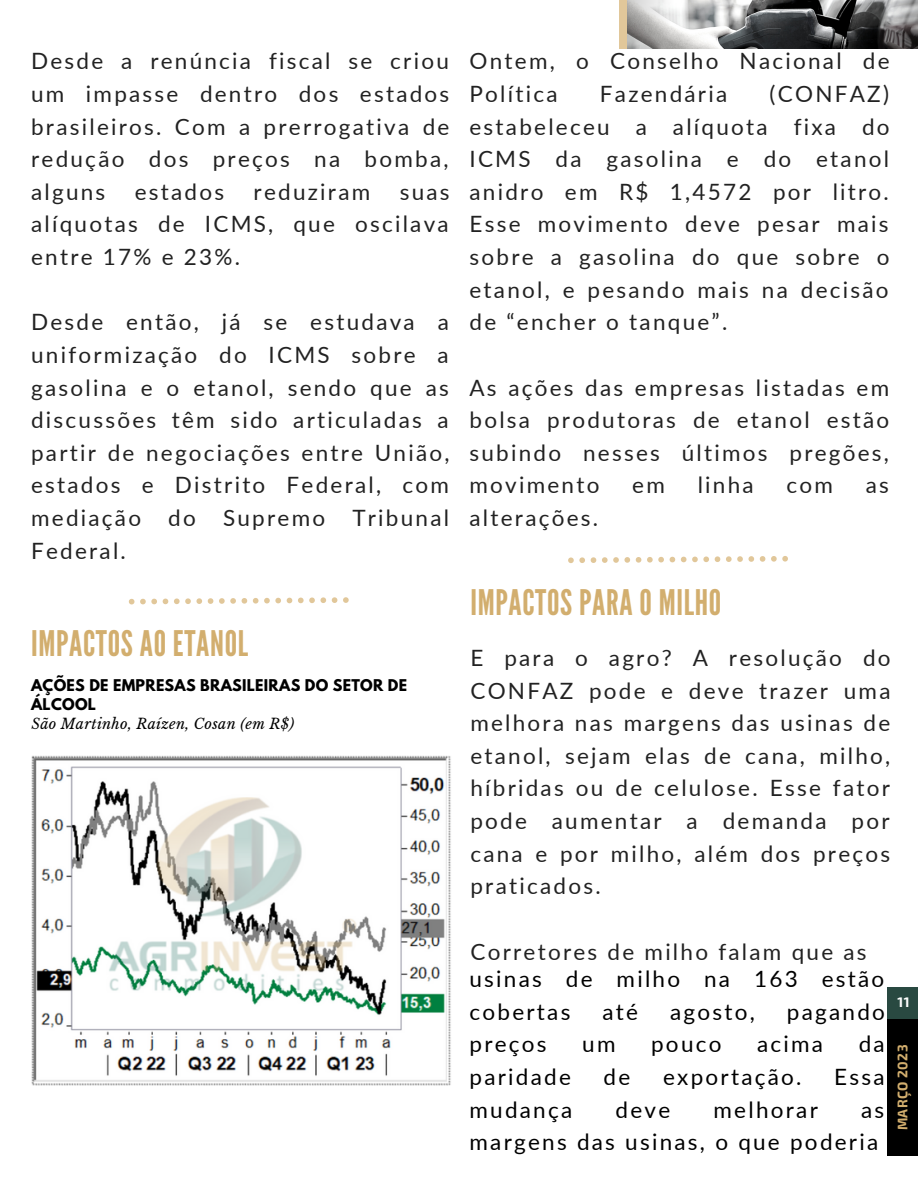
<style>
.page{position:relative;width:918px;height:1188px;background:#fff}
.page>*{position:absolute;margin:0;border:0;box-sizing:border-box;transform-origin:0 0}
.t1{font:35.25px "League Gothic";letter-spacing:.02em;color:#d2ae6e}
.t2{font:22.5px/32.7px "Lato";letter-spacing:.1em;color:#222;text-align:justify}
.t3{font:22.5px/32.7px "Lato";letter-spacing:.1em;color:#000}
.t4{font:700 14.4px/19.2px "League Spartan";letter-spacing:.02em;color:#000}
.t5{font:italic 14.4px "Libre Baskerville";letter-spacing:.02em;color:#000}
.t6{font:700 13.65px "Exo 2";letter-spacing:.03em;color:#d2ae6e}
.t7{font:700 13.65px "Exo 2";color:#fff}
</style>
<div class="page">
<div style="left:620px;top:0;width:298px;height:49px;background:#e1c79a"></div>
<svg style="left:628px;top:0;width:290px;height:48px;background:#7b7b7c"></svg>
<svg style="left:129px;top:597px;width:220px;height:7px"></svg>
<img style="left:31px;top:755px;width:420px;height:331px">
<svg style="left:568px;top:556px;width:220px;height:7px"></svg>
<div style="left:888px;top:1019px;width:30px;height:137px;background:#000"></div>
<div style="left:888px;top:987px;width:30px;height:32px;background:#294941"></div>
<p class="t2" style="left:31px;top:44px;width:420px">Desde a renúncia fiscal se criou um impasse dentro dos estados brasileiros. Com a prerrogativa de redução dos preços na bomba, alguns</p>
<p class="t2" style="left:135px;top:175px;width:91px">estados</p>
<p class="t2" style="left:254px;top:175px;width:118px">reduziram</p>
<p class="t2" style="left:31px;top:175px;width:420px;text-indent:369px">suas alíquotas de ICMS, que oscilava entre 17% e 23%.</p>
<p class="t2" style="left:31px;top:305px;width:420px">Desde então, já se estudava a uniformização do ICMS sobre a gasolina e o etanol, sendo que as discussões têm sido articuladas a partir de negociações entre União, estados e Distrito Federal, com mediação do Supremo Tribunal Federal.</p>
<h1 class="t1" style="left:31px;top:623px;width:219px">IMPACTOS AO ETANOL</h1>
<p class="t4" style="left:31px;top:677px;width:378px">AÇÕES DE EMPRESAS BRASILEIRAS DO SETOR DE<br>ÁLCOOL</p>
<p class="t5" style="left:31px;top:715px;width:264px">São Martinho, Raízen, Cosan (em R$)</p>
<p class="t2" style="left:470px;top:44px;width:422px">Ontem, o Conselho Nacional de<br>Política</p>
<p class="t2" style="left:470px;top:77px;width:422px;text-indent:300px">(CONFAZ) estabeleceu a alíquota fixa do ICMS da gasolina e do etanol anidro em R$ 1,4572 por litro.<br>Esse movimento deve pesar mais sobre a gasolina do que sobre o etanol, e pesando mais na decisão de “encher o tanque”.</p>
<p class="t2" style="left:600px;top:77px;width:129px">Fazendária</p>
<p class="t2" style="left:470px;top:371px;width:421px">As ações das empresas listadas em bolsa produtoras de etanol estão subindo nesses últimos pregões, movimento</p>
<p class="t2" style="left:632px;top:468px;width:34px">em</p>
<p class="t2" style="left:698px;top:468px;width:58px">linha</p>
<p class="t2" style="left:786px;top:468px;width:48px">com</p>
<p class="t2" style="left:866px;top:468px;width:25px">as</p>
<p class="t2" style="left:470px;top:501px;width:130px">alterações.</p>
<h1 class="t1" style="left:470px;top:582px;width:252px">IMPACTOS PARA O MILHO</h1>
<p class="t2" style="left:470px;top:641px;width:422px">E para o agro? A resolução do CONFAZ pode e deve trazer uma melhora nas margens das usinas de etanol, sejam elas de cana, milho, híbridas ou de celulose. Esse fator pode aumentar a demanda por cana e por milho, além dos preços praticados.</p>
<p class="t2" style="left:470px;top:934px;width:398px">Corretores de milho falam que as</p>
<p class="t3" style="left:470px;top:962px;width:416px">usinas de milho na 163 estão cobertas</p>
<p class="t3" style="left:602px;top:995px;width:37px">até</p>
<p class="t3" style="left:670px;top:995px;width:86px">agosto,</p>
<p class="t3" style="left:787px;top:995px;width:100px">pagando</p>
<p class="t3" style="left:470px;top:1027px;width:79px">preços</p>
<p class="t3" style="left:582px;top:1027px;width:35px">um</p>
<p class="t3" style="left:651px;top:1027px;width:72px">pouco</p>
<p class="t3" style="left:757px;top:1027px;width:68px">acima</p>
<p class="t3" style="left:859px;top:1027px;width:28px">da</p>
<p class="t3" style="left:470px;top:1060px;width:103px">paridade</p>
<p class="t3" style="left:604px;top:1060px;width:28px">de</p>
<p class="t3" style="left:663px;top:1060px;width:140px">exportação.</p>
<p class="t3" style="left:834px;top:1060px;width:52px">Essa</p>
<p class="t3" style="left:470px;top:1093px;width:104px">mudança</p>
<p class="t3" style="left:616px;top:1093px;width:56px">deve</p>
<p class="t3" style="left:714px;top:1093px;width:106px">melhorar</p>
<p class="t3" style="left:470px;top:1093px;width:416px;text-align:right">as<br>margens das usinas, o que poderia</p>
<p class="t7" style="left:898px;top:993px;width:14px">11</p>
<p class="t6" style="left:894px;top:1130px;width:87px;rotate:-90deg">MARÇO 2023</p>
</div>
